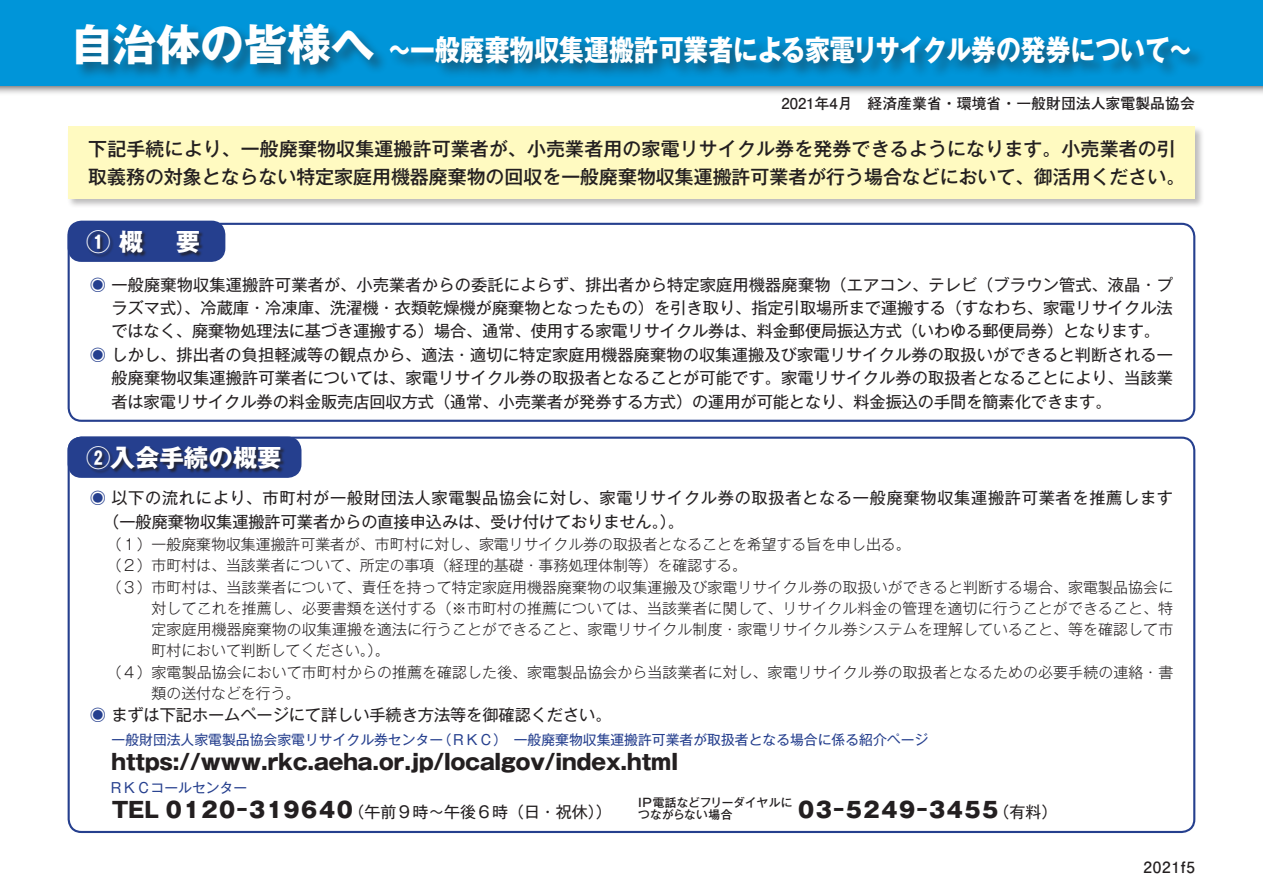
<style>
.page{position:relative;width:1263px;height:893px;background:#fff}
.page>*{position:absolute;margin:0;border:0;box-sizing:border-box;transform-origin:0 0}
.t1{font:700 29.25px "Gothic MB101 Pr 6";color:#fff;scale:.85 1}
.t2{font:700 24.45px "Gothic MB101 Pr 6";color:#fff}
.t3{font:800 21.3px "Gothic MB101 Pr 6";color:#231f20}
.t4{font:800 21.3px "Gothic MB101 Pr 6";letter-spacing:.075em;color:#231f20}
.t5{font:500 18.9px/27.6px "Gothic MB101 Pr 6";color:#231f20}
.t6{font:16.2px "Gothic MB101 Pr 6";letter-spacing:.01em;color:#231f20}
.t7{font:16.2px/23.4px "Gothic MB101 Pr 6";letter-spacing:.04em;color:#231f20}
.t8{font:15.9px "Gothic MB101 Pr 6";color:#231f20}
.t9{font:700 15.45px "Futo Go B101 Pr 6";letter-spacing:.05em;color:#231f20}
.t10{font:300 14.85px "Gothic MB101 Pr 6";letter-spacing:.01em;color:#231f20}
.t11{font:700 14.85px "Futo Go B101 Pr 6";color:#231f20}
.t12{font:13.8px "Gothic MB101 Pr 6";color:#253f8e}
.t13{font:500 11.7px/12.8px "Gothic MB101 Pr 6";letter-spacing:.02em;color:#231f20}
.s1{font-size:43.65px}
.s2{color:#253f8e}
.s3{font-weight:800;font-size:21.3px}
.s4{font-weight:400;font-size:15.9px}
</style>
<div class="page">
<div style="left:0;top:0;width:1263px;height:96px;background:#231f20;opacity:.75"></div>
<div style="left:0;top:0;width:1263px;height:85px;background:#0095d9"></div>
<div style="left:75px;top:22px;width:1131px;height:59px;background:#231f20;opacity:.5"></div>
<div style="left:67px;top:126px;width:1138px;height:83px;background:#231f20;opacity:.3"></div>
<div style="left:68px;top:126px;width:1127px;height:73px;background:#fffac1"></div>
<div style="left:69px;top:222px;width:155px;height:39px;background:#253f8e;border-radius:13px"></div>
<div style="left:68px;top:221px;width:157px;height:41px;border:2px solid #253f8e;border-radius:13px"></div>
<div style="left:69px;top:438px;width:231px;height:39px;background:#253f8e;border-radius:13px"></div>
<div style="left:68px;top:437px;width:233px;height:41px;border:2px solid #253f8e;border-radius:13px"></div>
<div style="left:87px;top:230px;width:117px;height:28px;background:#231f20;opacity:.75"></div>
<div style="left:87px;top:446px;width:199px;height:28px;background:#231f20;opacity:.75"></div>
<div style="left:68px;top:223px;width:1127px;height:199px;border:2px solid #253f8e;border-radius:13px"></div>
<div style="left:68px;top:437px;width:1127px;height:396px;border:2px solid #253f8e;border-radius:13px"></div>
<h1 class="t1" style="left:71px;top:25px;width:1322px"><span class="s1">自治体の皆様へ</span> 〜一般廃棄物収集運搬許可業者による家電リサイクル券の発券について〜</h1>
<p class="t11" style="left:781px;top:91px;width:415px">2021年4月　経済産業省・環境省・一般財団法人家電製品協会</p>
<p class="t5" style="left:88px;top:134px;width:1098px">下記手続により、一般廃棄物収集運搬許可業者が、小売業者用の家電リサイクル券を発券できるようになります。小売業者の引取義務の対象とならない特定家庭用機器廃棄物の回収を一般廃棄物収集運搬許可業者が行う場合などにおいて、御活用ください。</p>
<h2 class="t2" style="left:86px;top:221px;width:116px">① 概　 要</h2>
<p class="t6" style="left:90px;top:271px;width:1084px"><span class="s2">◉</span> 一般廃棄物収集運搬許可業者が、小売業者からの委託によらず、排出者から特定家庭用機器廃棄物（エアコン、テレビ（ブラウン管式、液晶・プ</p>
<p class="t6" style="left:111px;top:294px;width:1063px">ラズマ式）、冷蔵庫・冷凍庫、洗濯機・衣類乾燥機が廃棄物となったもの）を引き取り、指定引取場所まで運搬する（すなわち、家電リサイクル法</p>
<p class="t6" style="left:111px;top:318px;width:1050px">ではなく、廃棄物処理法に基づき運搬する）場合、通常、使用する家電リサイクル券は、料金郵便局振込方式（いわゆる郵便局券）となります。</p>
<p class="t6" style="left:90px;top:341px;width:1084px"><span class="s2">◉</span> しかし、排出者の負担軽減等の観点から、適法・適切に特定家庭用機器廃棄物の収集運搬及び家電リサイクル券の取扱いができると判断される一</p>
<p class="t6" style="left:111px;top:365px;width:1063px">般廃棄物収集運搬許可業者については、家電リサイクル券の取扱者となることが可能です。家電リサイクル券の取扱者となることにより、当該業</p>
<p class="t6" style="left:111px;top:388px;width:1002px">者は家電リサイクル券の料金販売店回収方式（通常、小売業者が発券する方式）の運用が可能となり、料金振込の手間を簡素化できます。</p>
<h2 class="t2" style="left:86px;top:437px;width:197px">②入会手続の概要</h2>
<p class="t7" style="left:103px;top:485px;width:1071px;text-indent:-13px"><span class="s2">◉</span> 以下の流れにより、市町村が一般財団法人家電製品協会に対し、家電リサイクル券の取扱者となる一般廃棄物収集運搬許可業者を推薦します（一般廃棄物収集運搬許可業者からの直接申込みは、受け付けておりません。）。</p>
<p class="t10" style="left:107px;top:532px;width:805px">（１）一般廃棄物収集運搬許可業者が、市町村に対し、家電リサイクル券の取扱者となることを希望する旨を申し出る。</p>
<p class="t10" style="left:107px;top:553px;width:641px">（２）市町村は、当該業者について、所定の事項（経理的基礎・事務処理体制等）を確認する。</p>
<p class="t10" style="left:107px;top:575px;width:1068px">（３）市町村は、当該業者について、責任を持って特定家庭用機器廃棄物の収集運搬及び家電リサイクル券の取扱いができると判断する場合、家電製品協会に</p>
<p class="t10" style="left:152px;top:596px;width:1023px">対してこれを推薦し、必要書類を送付する（※市町村の推薦については、当該業者に関して、リサイクル料金の管理を適切に行うことができること、特</p>
<p class="t10" style="left:152px;top:617px;width:1023px">定家庭用機器廃棄物の収集運搬を適法に行うことができること、家電リサイクル制度・家電リサイクル券システムを理解していること、等を確認して市</p>
<p class="t10" style="left:152px;top:638px;width:240px">町村において判断してください。）。</p>
<p class="t10" style="left:107px;top:660px;width:1068px">（４）家電製品協会において市町村からの推薦を確認した後、家電製品協会から当該業者に対し、家電リサイクル券の取扱者となるための必要手続の連絡・書</p>
<p class="t10" style="left:152px;top:681px;width:150px">類の送付などを行う。</p>
<p class="t6" style="left:90px;top:702px;width:523px"><span class="s2">◉</span> まずは下記ホームページにて詳しい手続き方法等を御確認ください。</p>
<p class="t12" style="left:112px;top:729px;width:818px">一般財団法人家電製品協会家電リサイクル券センター（ＲＫＣ）　一般廃棄物収集運搬許可業者が取扱者となる場合に係る紹介ページ</p>
<h3 class="t3" style="left:112px;top:744px;width:568px">https://www.rkc.aeha.or.jp/localgov/index.html</h3>
<p class="t12" style="left:109px;top:776px;width:140px">ＲＫＣコールセンター</p>
<p class="t8" style="left:112px;top:799px;width:501px"><span class="s3">TEL 0120-319640</span>　（午前９時〜午後６時（日・祝休））</p>
<p class="t13" style="left:638px;top:795px;width:156px">IP電話などフリーダイヤルにつながらない場合</p>
<h3 class="t4" style="left:798px;top:792px;width:261px">03-5249-3455<span class="s4">　（有料）</span></h3>
<p class="t9" style="left:1143px;top:854px;width:53px">2021f5</p>
</div>
